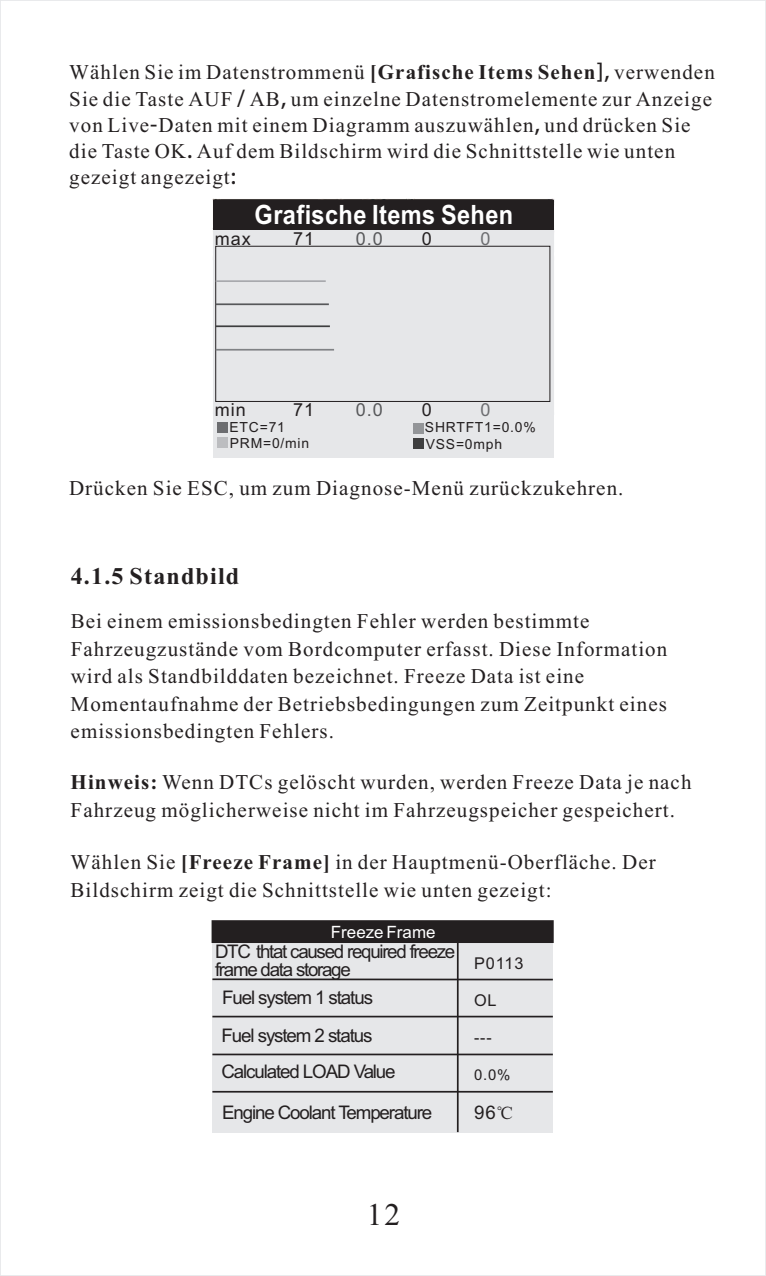
<style>
.page{position:relative;width:766px;height:1276px;background:#fff}
.page>*{position:absolute;margin:0;border:0;box-sizing:border-box;transform-origin:0 0}
.t1{font:31.5px "Times New Roman";color:#231f20}
.t2{font:700 26.7px "Arial";letter-spacing:.015em;color:#fff;scale:.88 1}
.t3{font:700 24px "Times New Roman";letter-spacing:.05em;color:#231f20}
.t4{font:21px/27.6px "Times New Roman";letter-spacing:.05em;color:#231f20}
.t5{font:18.6px/38.1px "Arial";letter-spacing:-.06em;color:#231f20}
.t6{font:18px "Arial";letter-spacing:.055em;color:#231f20}
.t7{font:18px "Arial";color:#57585a}
.t8{font:18px "Arial";color:#6c6d70}
.t9{font:16.8px "Arial";color:#fff}
.t10{font:16.2px "Arial";letter-spacing:.055em;color:#231f20}
.t11{font:15.9px "Arial";color:#231f20}
.t12{font:15px "Arial";color:#231f20}
.t13{font:13.8px/15.6px "Arial";letter-spacing:.055em;color:#231f20}
.s1{font-weight:700}
.s2{font-family:"Adobe Fan Heiti Std";font-weight:700}
.s3{font-family:"Fang Song"}
</style>
<div class="page">
<div style="left:213px;top:200px;width:340px;height:257px;background:#e6e7e9"></div>
<div style="left:213px;top:200px;width:340px;height:29px;background:#231f20"></div>
<div style="left:215px;top:246px;width:335px;height:156px;border:1px solid #231f20"></div>
<hr style="left:216px;top:280px;width:109px;height:2px;background:#a8a9ad">
<hr style="left:216px;top:303px;width:113px;height:2px;background:#57585a">
<hr style="left:216px;top:325px;width:114px;height:2px;background:#3e3e3f">
<hr style="left:216px;top:349px;width:118px;height:1px;background:#808285">
<div style="left:217px;top:422px;width:10px;height:10px;background:#6c6d70"></div>
<div style="left:218px;top:438px;width:10px;height:10px;background:#bcbdc0"></div>
<div style="left:413px;top:423px;width:10px;height:10px;background:#939598"></div>
<div style="left:413px;top:439px;width:10px;height:10px;background:#3e3e3f"></div>
<div style="left:212px;top:921px;width:340px;height:211px;background:#e6e7e9"></div>
<svg style="left:211px;top:920px;width:343px;height:24px;background:#2d292a"></svg>
<hr style="left:212px;top:978px;width:340px;height:2px;background:#231f20">
<hr style="left:457px;top:942px;width:1px;height:190px;background:#231f20">
<hr style="left:212px;top:1015px;width:340px;height:2px;background:#231f20">
<hr style="left:212px;top:1053px;width:340px;height:2px;background:#231f20">
<hr style="left:212px;top:1091px;width:340px;height:1px;background:#231f20">
<p class="t4" style="left:69px;top:61px;width:647px;line-height:26.1px">Wählen Sie im Datenstrommenü <span class="s1">[Grafische Items Sehen</span><span class="s2">],</span> verwenden Sie die Taste AUF <span class="s2">/</span> AB<span class="s2">,</span> um einzelne Datenstromelemente zur Anzeige von Live<span class="s2">-</span>Daten mit einem Diagramm auszuwählen<span class="s2">,</span> und drücken Sie die Taste OK<span class="s2">.</span> Auf dem Bildschirm wird die Schnittstelle wie unten gezeigt angezeigt<span class="s2">:</span></p>
<p class="t2" style="left:254px;top:204px;width:295px">Grafische Items Sehen</p>
<p class="t6" style="left:215px;top:232px;width:38px">max</p>
<p class="t6" style="left:293px;top:232px;width:23px">71</p>
<p class="t7" style="left:355px;top:232px;width:29px">0.0</p>
<p class="t6" style="left:421px;top:232px;width:12px">0</p>
<p class="t8" style="left:480px;top:232px;width:12px">0</p>
<p class="t6" style="left:215px;top:403px;width:32px">min</p>
<p class="t6" style="left:293px;top:403px;width:23px">71</p>
<p class="t7" style="left:355px;top:403px;width:29px">0.0</p>
<p class="t6" style="left:421px;top:403px;width:12px">0</p>
<p class="t8" style="left:480px;top:403px;width:12px">0</p>
<p class="t13" style="left:229px;top:421px;width:81px">ETC=71<br>PRM=0/min</p>
<p class="t13" style="left:425px;top:420px;width:112px;line-height:16.5px">SHRTFT1=0.0%<br>VSS=0mph</p>
<p class="t4" style="left:69px;top:476px;width:556px">Drücken Sie ESC, um zum Diagnose-Menü zurückzukehren.</p>
<p class="t3" style="left:71px;top:567px;width:170px">4.1.5 Standbild</p>
<p class="t4" style="left:71px;top:609px;width:598px">Bei einem emissionsbedingten Fehler werden bestimmte Fahrzeugzustände vom Bordcomputer erfasst. Diese Information wird als Standbilddaten bezeichnet. Freeze Data ist eine Momentaufnahme der Betriebsbedingungen zum Zeitpunkt eines emissionsbedingten Fehlers.</p>
<p class="t4" style="left:71px;top:770px;width:622px"><span class="s1">Hinweis:</span> Wenn DTCs gelöscht wurden, werden Freeze Data je nach<br>Fahrzeug möglicherweise nicht im Fahrzeugspeicher gespeichert.</p>
<p class="t4" style="left:71px;top:850px;width:586px">Wählen Sie <span class="s1">[Freeze Frame]</span> in der Hauptmenü-Oberfläche. Der<br>Bildschirm zeigt die Schnittstelle wie unten gezeigt:</p>
<p class="t9" style="left:331px;top:926px;width:106px">Freeze Frame</p>
<p class="t5" style="left:215px;top:944px;width:242px;line-height:18px">DTC thtat caused required freeze frame data storage</p>
<p class="t5" style="left:221px;top:980px;width:153px">Fuel system 1 status<br>Fuel system 2 status</p>
<p class="t5" style="left:221px;top:1053px;width:212px;line-height:40.5px">Calculated LOAD Value<br>Engine Coolant Temperature</p>
<p class="t10" style="left:474px;top:957px;width:51px">P0113</p>
<p class="t10" style="left:474px;top:994px;width:24px">OL</p>
<p class="t11" style="left:474px;top:1031px;width:19px">---</p>
<p class="t12" style="left:474px;top:1069px;width:38px">0.0%</p>
<p class="t5" style="left:474px;top:1095px;width:42px">96<span class="s3">℃</span></p>
<h1 class="t1" style="left:367px;top:1203px;width:35px">12</h1>
</div>
